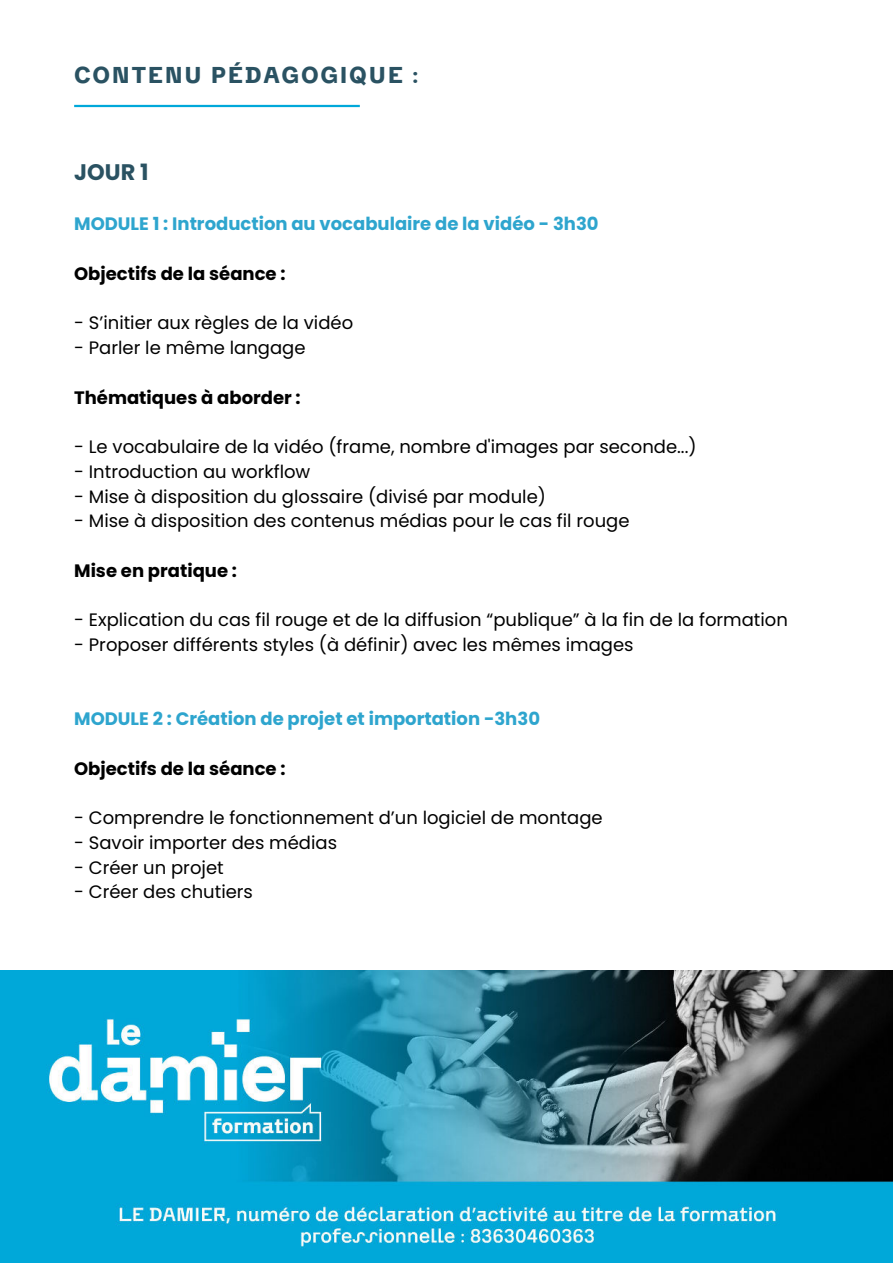
<style>
.page{position:relative;width:893px;height:1264px;background:#fff}
.page>*{position:absolute;margin:0;border:0;box-sizing:border-box;transform-origin:0 0}
.t1{font:700 22.5px "CA Saygon";letter-spacing:.075em;color:#2a5262}
.t2{font:700 22.5px "Poppins";color:#2a5262}
.t3{font:18px "Poppins";color:#000}
.t4{font:700 18px "Poppins";color:#2ea5ce}
.t5{font:700 18px "Poppins";color:#000}
</style>
<div class="page">
<hr style="left:74px;top:105px;width:286px;height:2px;background:#00a8da">
<img style="left:0;top:970px;width:892px;height:292px">
<p class="t1" style="left:74px;top:56px;width:346px">CONTENU PÉDAGOGIQUE :</p>
<p class="t2" style="left:74px;top:159px;width:76px">JOUR 1</p>
<p class="t4" style="left:74px;top:214px;width:526px">MODULE 1 : Introduction au vocabulaire de la vidéo - 3h30</p>
<p class="t5" style="left:74px;top:263px;width:213px">Objectifs de la séance :</p>
<p class="t3" style="left:74px;top:313px;width:280px">- S’initier aux règles de la vidéo</p>
<p class="t3" style="left:74px;top:337px;width:233px">- Parler le même langage</p>
<p class="t5" style="left:74px;top:387px;width:228px">Thématiques à aborder :</p>
<p class="t3" style="left:74px;top:436px;width:624px">- Le vocabulaire de la vidéo (frame, nombre d'images par seconde...)</p>
<p class="t3" style="left:74px;top:461px;width:238px">- Introduction au workflow</p>
<p class="t3" style="left:74px;top:486px;width:473px">- Mise à disposition du glossaire (divisé par module)</p>
<p class="t3" style="left:74px;top:510px;width:557px">- Mise à disposition des contenus médias pour le cas fil rouge</p>
<p class="t5" style="left:74px;top:560px;width:164px">Mise en pratique :</p>
<p class="t3" style="left:74px;top:609px;width:715px">- Explication du cas fil rouge et de la diffusion “publique” à la fin de la formation</p>
<p class="t3" style="left:74px;top:634px;width:561px">- Proposer différents styles (à définir) avec les mêmes images</p>
<p class="t4" style="left:74px;top:708px;width:467px">MODULE 2 : Création de projet et importation -3h30</p>
<p class="t5" style="left:74px;top:758px;width:213px">Objectifs de la séance :</p>
<p class="t3" style="left:74px;top:807px;width:530px">- Comprendre le fonctionnement d’un logiciel de montage</p>
<p class="t3" style="left:74px;top:832px;width:264px">- Savoir importer des médias</p>
<p class="t3" style="left:74px;top:857px;width:151px">- Créer un projet</p>
<p class="t3" style="left:74px;top:881px;width:180px">- Créer des chutiers</p>
</div>
